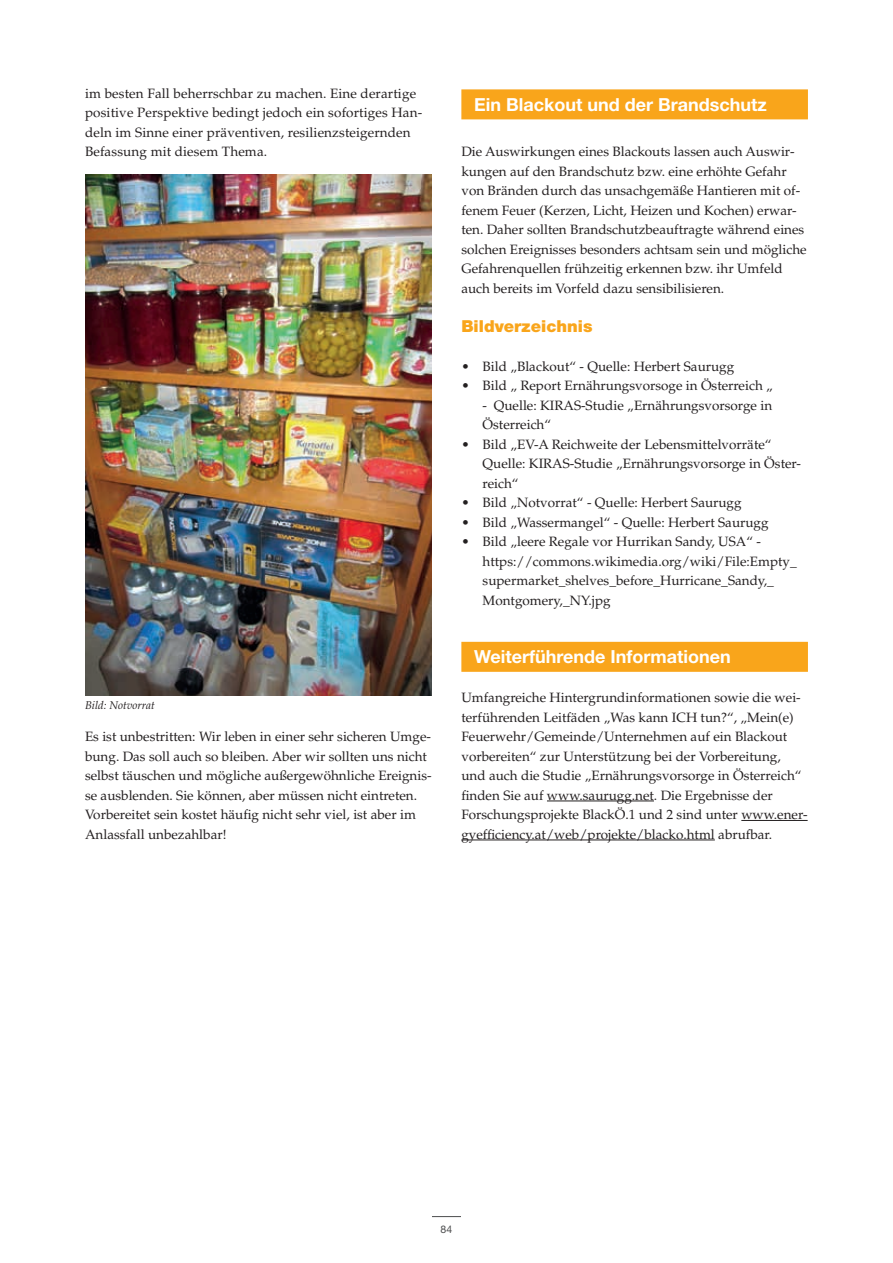
<style>
.page{position:relative;width:893px;height:1263px;background:#fff}
.page>*{position:absolute;margin:0;border:0;box-sizing:border-box;transform-origin:0 0}
.Headline_3_orange{font:700 18px "Helvetica Neue LT Std";color:#fff}
.Zwischenheader_orang{font:900 16.5px "Helvetica Neue LT Std";color:#f9a51b}
.fliesstext{font:13.5px/19.5px "Palatino LT Std";color:#231f20}
.BU{font:italic 11.25px "Palatino LT Std";color:#231f20}
.t1{font:10.5px "Helvetica Neue LT Std";color:#4b4c4d}
</style>
<div class="page">
<svg style="left:432px;top:1216px;width:29px;height:1px"></svg>
<div style="left:461px;top:89px;width:347px;height:30px;background:#f9a51b"></div>
<div style="left:461px;top:642px;width:347px;height:30px;background:#f9a51b"></div>
<hr style="left:547px;top:801px;width:107px;height:1px;background:#231f20">
<hr style="left:741px;top:820px;width:67px;height:1px;background:#231f20">
<hr style="left:461px;top:840px;width:254px;height:1px;background:#231f20">
<img style="left:85px;top:174px;width:347px;height:521px">
<p class="fliesstext" style="left:85px;top:83px;width:339px">im besten Fall beherrschbar zu machen. Eine derartige positive Perspektive bedingt jedoch ein sofortiges Han&shy;deln im Sinne einer präventiven, resilienzsteigernden Befassung mit diesem Thema.</p>
<p class="BU" style="left:85px;top:698px;width:71px">Bild: Notvorrat</p>
<p class="fliesstext" style="left:85px;top:727px;width:348px">Es ist unbestritten: Wir leben in einer sehr sicheren Umge&shy;bung. Das soll auch so bleiben. Aber wir sollten uns nicht selbst täuschen und mögliche außergewöhnliche Ereignis&shy;se ausblenden. Sie können, aber müssen nicht eintreten.<br>Vorbereitet sein kostet häufig nicht sehr viel, ist aber im Anlassfall unbezahlbar!</p>
<p class="Headline_3_orange" style="left:474px;top:93px;width:294px">Ein Blackout und der Brandschutz</p>
<p class="fliesstext" style="left:461px;top:142px;width:347px">Die Auswirkungen eines Blackouts lassen auch Auswir&shy;kungen auf den Brandschutz bzw. eine erhöhte Gefahr von Bränden durch das unsachgemäße Hantieren mit of&shy;fenem Feuer (Kerzen, Licht, Heizen und Kochen) erwar&shy;ten. Daher sollten Brandschutzbeauftragte während eines solchen Ereignisses besonders achtsam sein und mögliche Gefahrenquellen frühzeitig erkennen bzw. ihr Umfeld auch bereits im Vorfeld dazu sensibilisieren.</p>
<p class="Zwischenheader_orang" style="left:461px;top:316px;width:133px">Bildverzeichnis</p>
<p class="fliesstext" style="left:461px;top:356px;width:274px">• Bild „Blackout“ - Quelle: Herbert Saurugg</p>
<p class="fliesstext" style="left:461px;top:376px;width:313px">• Bild „ Report Ernährungsvorsoge in Österreich „</p>
<p class="fliesstext" style="left:483px;top:395px;width:291px">- Quelle: KIRAS-Studie „Ernährungsvorsorge in<br>Österreich“</p>
<p class="fliesstext" style="left:483px;top:434px;width:320px;text-indent:-21px">• Bild „EV-A Reichweite der Lebensmittelvorräte“<br>Quelle: KIRAS-Studie „Ernährungsvorsorge in Öster&shy;reich“</p>
<p class="fliesstext" style="left:461px;top:493px;width:282px">• Bild „Notvorrat“ - Quelle: Herbert Saurugg</p>
<p class="fliesstext" style="left:461px;top:512px;width:309px">• Bild „Wassermangel“ - Quelle: Herbert Saurugg</p>
<p class="fliesstext" style="left:483px;top:532px;width:316px;text-indent:-21px">• Bild „leere Regale vor Hurrikan Sandy, USA“ - https://commons.wikimedia.org/wiki/File:Empty_ supermarket_shelves_before_Hurricane_Sandy,_ Montgomery,_NY.jpg</p>
<p class="Headline_3_orange" style="left:474px;top:645px;width:258px">Weiterführende Informationen</p>
<p class="fliesstext" style="left:461px;top:688px;width:348px">Umfangreiche Hintergrundinformationen sowie die wei&shy;terführenden Leitfäden „Was kann ICH tun?“, „Mein(e)<br>Feuerwehr/Gemeinde/Unternehmen auf ein Blackout vorbereiten“ zur Unterstützung bei der Vorbereitung, und auch die Studie „Ernährungsvorsorge in Österreich“ finden Sie auf www.saurugg.net. Die Ergebnisse der Forschungsprojekte BlackÖ.1 und 2 sind unter www.ener&shy;gyefficiency.at/web/projekte/blacko.html abrufbar.</p>
<p class="t1" style="left:441px;top:1223px;width:13px">84</p>
</div>
